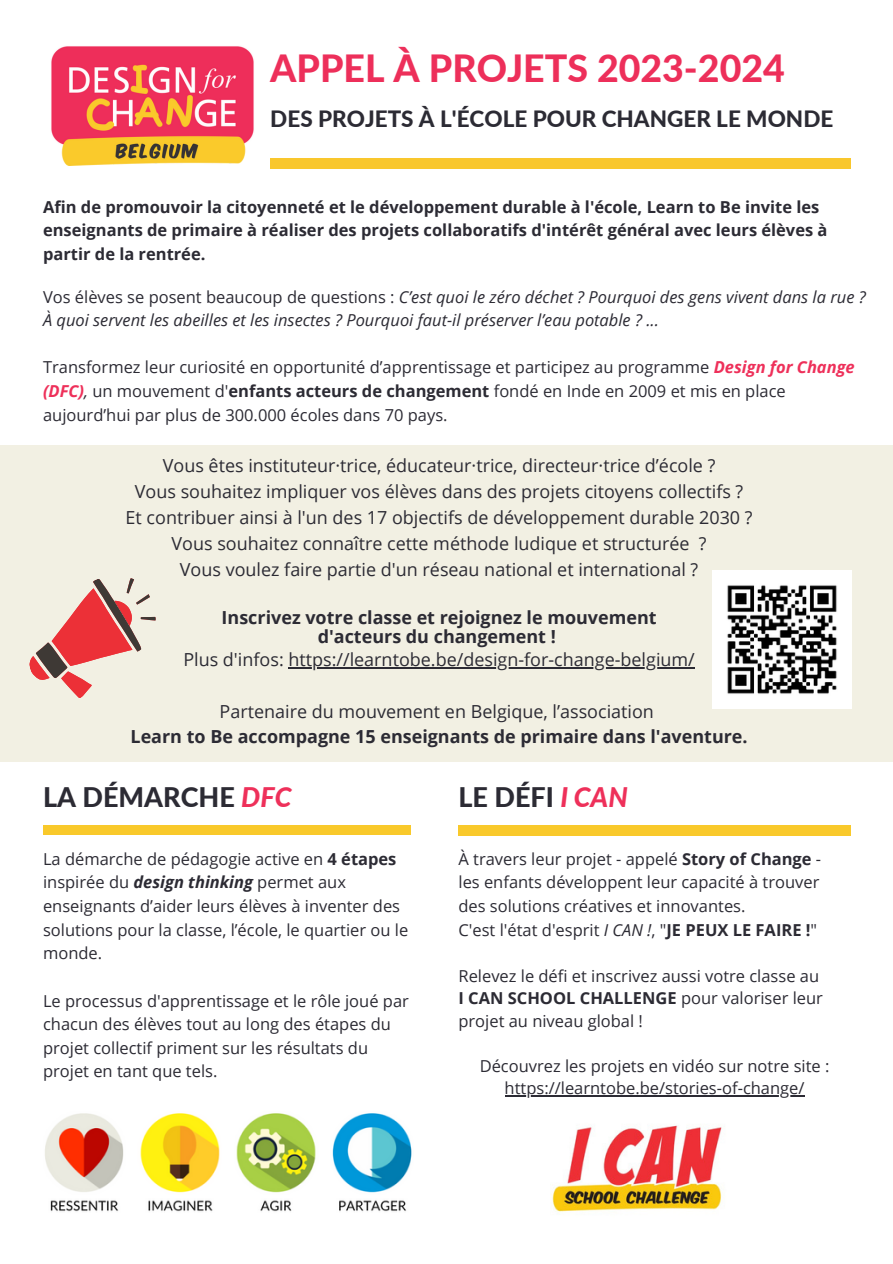
<style>
.page{position:relative;width:893px;height:1264px;background:#fff}
.page>*{position:absolute;margin:0;border:0;box-sizing:border-box;transform-origin:0 0}
.t1{font:800 37.5px "Lato";color:#ed2f5a}
.t2{font:800 27px "Lato";color:#2c2b34}
.t3{font:800 22.5px "Lato";color:#2c2b34}
.t4{font:18px "Open Sans";color:#2c2b34}
.t5{font:700 18px "Open Sans";color:#2c2b34}
.t6{font:16.5px/23.5px "Open Sans";color:#2c2b34}
.t7{font:700 16.5px/23.5px "Open Sans";color:#2c2b34}
.t8{font:italic 16.5px/23.5px "Open Sans";color:#2c2b34}
.s1{font-style:normal}
.s2{font-weight:700;font-style:italic;color:#ee305a}
.s3{font-style:italic}
.s4{font-weight:700}
.s5{font-style:italic;color:#ee305a}
.s6{font-weight:700;font-style:italic}
</style>
<div class="page">
<div style="left:43px;top:825px;width:368px;height:9px;background:#f9c92b"></div>
<div style="left:458px;top:825px;width:393px;height:10px;background:#f9c92b"></div>
<img style="left:45px;top:1113px;width:367px;height:99px">
<img style="left:551px;top:1125px;width:171px;height:88px">
<div style="left:0;top:445px;width:892px;height:316px;background:#f2f0e3"></div>
<img style="left:51px;top:46px;width:203px;height:119px">
<div style="left:270px;top:158px;width:580px;height:10px;background:#f9c72d"></div>
<hr style="left:288px;top:667px;width:406px;height:1px;background:#2c2b34">
<svg style="left:29px;top:578px;width:127px;height:120px"></svg>
<hr style="left:504px;top:1095px;width:300px;height:1px;background:#2c2b34">
<img style="left:712px;top:570px;width:138px;height:138px">
<p class="t1" style="left:270px;top:44px;width:516px">APPEL À PROJETS 2023-2024</p>
<p class="t3" style="left:270px;top:104px;width:564px">DES PROJETS À L'ÉCOLE POUR CHANGER LE MONDE</p>
<p class="t7" style="left:43px;top:194px;width:785px">Afin de promouvoir la citoyenneté et le développement durable à l'école, Learn to Be invite les enseignants de primaire à réaliser des projets collaboratifs d'intérêt général avec leurs élèves à partir de la rentrée.</p>
<p class="t8" style="left:43px;top:284px;width:824px"><span class="s1">Vos élèves se posent beaucoup de questions :</span> C’est quoi le zéro déchet ? Pourquoi des gens vivent dans la rue ?<br>À quoi servent les abeilles et les insectes ? Pourquoi faut-il préserver l’eau potable ? ...</p>
<p class="t6" style="left:43px;top:355px;width:813px">Transformez leur curiosité en opportunité d’apprentissage et participez au programme <span class="s2">Design for Change (DFC)</span><span class="s3">,</span> un mouvement d'<span class="s4">enfants acteurs de changement</span> fondé en Inde en 2009 et mis en place aujourd’hui par plus de 300.000 écoles dans 70 pays.</p>
<p class="t4" style="left:163px;top:453px;width:554px">Vous êtes instituteur·trice, éducateur·trice, directeur·trice d’école ?</p>
<p class="t4" style="left:135px;top:479px;width:610px">Vous souhaitez impliquer vos élèves dans des projets citoyens collectifs ?</p>
<p class="t4" style="left:126px;top:505px;width:628px">Et contribuer ainsi à l'un des 17 objectifs de développement durable 2030 ?</p>
<p class="t4" style="left:171px;top:531px;width:536px">Vous souhaitez connaître cette méthode ludique et structurée ?</p>
<p class="t4" style="left:180px;top:556px;width:520px">Vous voulez faire partie d'un réseau national et international ?</p>
<p class="t5" style="left:222px;top:605px;width:436px">Inscrivez votre classe et rejoignez le mouvement</p>
<p class="t5" style="left:318px;top:624px;width:239px">d'acteurs du changement !</p>
<p class="t4" style="left:183px;top:646px;width:513px">Plus d'infos: https://learntobe.be/design-for-change-belgium/</p>
<p class="t4" style="left:219px;top:698px;width:436px">Partenaire du mouvement en Belgique, l’association</p>
<p class="t5" style="left:130px;top:724px;width:618px">Learn to Be accompagne 15 enseignants de primaire dans l'aventure.</p>
<p class="t2" style="left:43px;top:780px;width:250px">LA DÉMARCHE <span class="s5">DFC</span></p>
<p class="t6" style="left:43px;top:846px;width:366px">La démarche de pédagogie active en <span class="s4">4 étapes </span>inspirée du <span class="s6">design thinking</span> permet aux enseignants d’aider leurs élèves à inventer des solutions pour la classe, l’école, le quartier ou le monde.</p>
<p class="t6" style="left:43px;top:988px;width:367px">Le processus d'apprentissage et le rôle joué par chacun des élèves tout au long des étapes du projet collectif priment sur les résultats du projet en tant que tels.</p>
<p class="t2" style="left:458px;top:780px;width:171px">LE DÉFI <span class="s5">I CAN</span></p>
<p class="t6" style="left:458px;top:846px;width:364px">À travers leur projet - appelé <span class="s4">Story of Change</span> -</p>
<p class="t6" style="left:458px;top:870px;width:362px">les enfants développent leur capacité à trouver des solutions créatives et innovantes.</p>
<p class="t6" style="left:458px;top:917px;width:360px">C'est l'état d'esprit <span class="s3">I CAN !</span>, "<span class="s4">JE PEUX LE FAIRE !</span>"</p>
<p class="t6" style="left:458px;top:963px;width:362px">Relevez le défi et inscrivez aussi votre classe au</p>
<p class="t6" style="left:458px;top:986px;width:366px;line-height:22.5px"><span class="s4">I CAN SCHOOL CHALLENGE</span> pour valoriser leur projet au niveau global !</p>
<p class="t6" style="left:479px;top:1053px;width:351px">Découvrez les projets en vidéo sur notre site :</p>
<p class="t6" style="left:504px;top:1076px;width:301px">https://learntobe.be/stories-of-change/</p>
</div>
